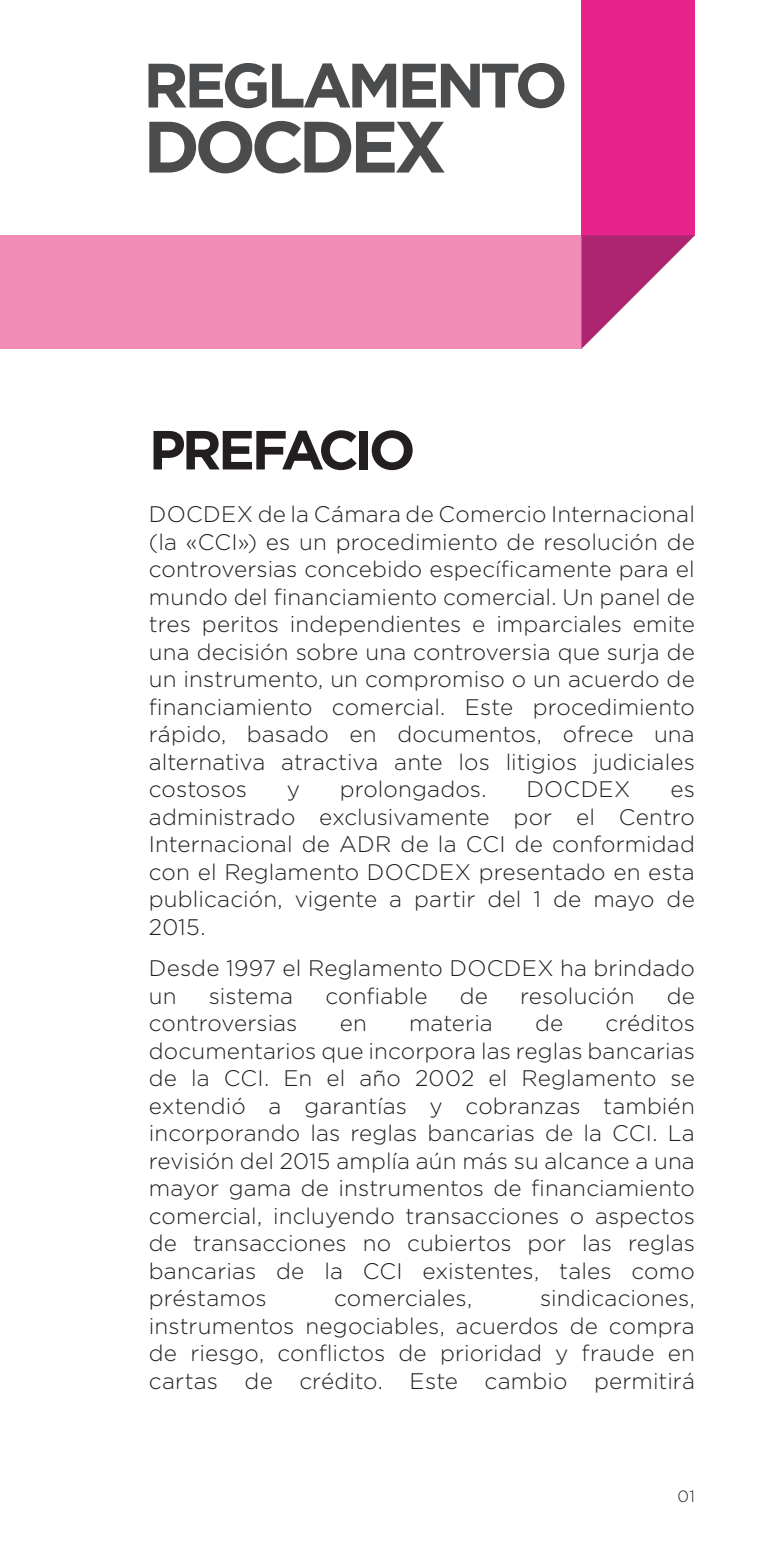
<style>
.page{position:relative;width:780px;height:1560px;background:#fff}
.page>*{position:absolute;margin:0;border:0;box-sizing:border-box;transform-origin:0 0}
._01_Front_pg_title{font:700 72.5px "Gotham";letter-spacing:-.075em;color:#4b4c4d}
._01_Front_pg_title-2{font:700 62.5px "Gotham";letter-spacing:-.065em;color:#4b4c4d}
._04_Intro_Title{font:700 55px "Gotham";letter-spacing:-.075em;color:#231f20}
._04_Intro_text{font:300 22.5px/27.5px "Gotham";letter-spacing:.005em;color:#231f20;text-align:justify}
.t1{font:300 16.25px "Gotham";color:#231f20}
</style>
<div class="page">
<div style="left:0;top:235px;width:581px;height:114px;background:#f08cb6"></div>
<div style="left:581px;top:0;width:113px;height:235px;background:#e8248c"></div>
<svg style="left:581px;top:235px;width:113px;height:114px"></svg>
<p class="_01_Front_pg_title-2" style="left:143px;top:44px;width:426px">REGLAMENTO</p>
<p class="_01_Front_pg_title" style="left:143px;top:99px;width:305px">DOCDEX</p>
<p class="_04_Intro_Title" style="left:149px;top:413px;width:268px">PREFACIO</p>
<p class="_04_Intro_text" style="left:149px;top:499px;width:547px">DOCDEX de la Cámara de Comercio Internacional (la «CCI») es un procedimiento de resolución de controversias concebido específicamente para el mundo del financiamiento comercial. Un panel de tres peritos independientes e imparciales emite una decisión sobre una controversia que surja de un instrumento, un compromiso o un acuerdo de financiamiento comercial. Este procedimiento rápido, basado en documentos, ofrece una alternativa atractiva ante los litigios judiciales costosos</p>
<p class="_04_Intro_text" style="left:287px;top:774px;width:15px">y</p>
<p class="_04_Intro_text" style="left:340px;top:774px;width:148px">prolongados.</p>
<p class="_04_Intro_text" style="left:526px;top:774px;width:106px">DOCDEX</p>
<p class="_04_Intro_text" style="left:149px;top:774px;width:547px;text-indent:521px">es administrado exclusivamente por el Centro Internacional de ADR de la CCI de conformidad con el Reglamento DOCDEX presentado en esta publicación, vigente a partir del 1 de mayo de 2015.</p>
<p class="_04_Intro_text" style="left:149px;top:953px;width:547px">Desde 1997 el Reglamento DOCDEX ha brindado un</p>
<p class="_04_Intro_text" style="left:209px;top:981px;width:86px">sistema</p>
<p class="_04_Intro_text" style="left:325px;top:981px;width:104px">confiable</p>
<p class="_04_Intro_text" style="left:460px;top:981px;width:30px">de</p>
<p class="_04_Intro_text" style="left:520px;top:981px;width:116px">resolución</p>
<p class="_04_Intro_text" style="left:666px;top:981px;width:30px">de</p>
<p class="_04_Intro_text" style="left:149px;top:1008px;width:150px">controversias</p>
<p class="_04_Intro_text" style="left:339px;top:1008px;width:29px">en</p>
<p class="_04_Intro_text" style="left:409px;top:1008px;width:85px">materia</p>
<p class="_04_Intro_text" style="left:535px;top:1008px;width:30px">de</p>
<p class="_04_Intro_text" style="left:149px;top:1008px;width:547px;text-indent:456px">créditos documentarios que incorpora las reglas bancarias de la CCI. En el año 2002 el Reglamento se extendió a garantías y cobranzas también incorporando las reglas bancarias de la CCI. La revisión del 2015 amplía aún más su alcance a una mayor gama de instrumentos de financiamiento comercial, incluyendo transacciones o aspectos de transacciones no cubiertos por las reglas bancarias de la CCI existentes, tales como préstamos</p>
<p class="_04_Intro_text" style="left:149px;top:1283px;width:547px;text-indent:391px">sindicaciones, instrumentos negociables, acuerdos de compra de riesgo, conflictos de prioridad y fraude en cartas de crédito. Este cambio permitirá</p>
<p class="_04_Intro_text" style="left:334px;top:1283px;width:140px">comerciales,</p>
<p class="t1" style="left:677px;top:1485px;width:19px">01</p>
</div>
